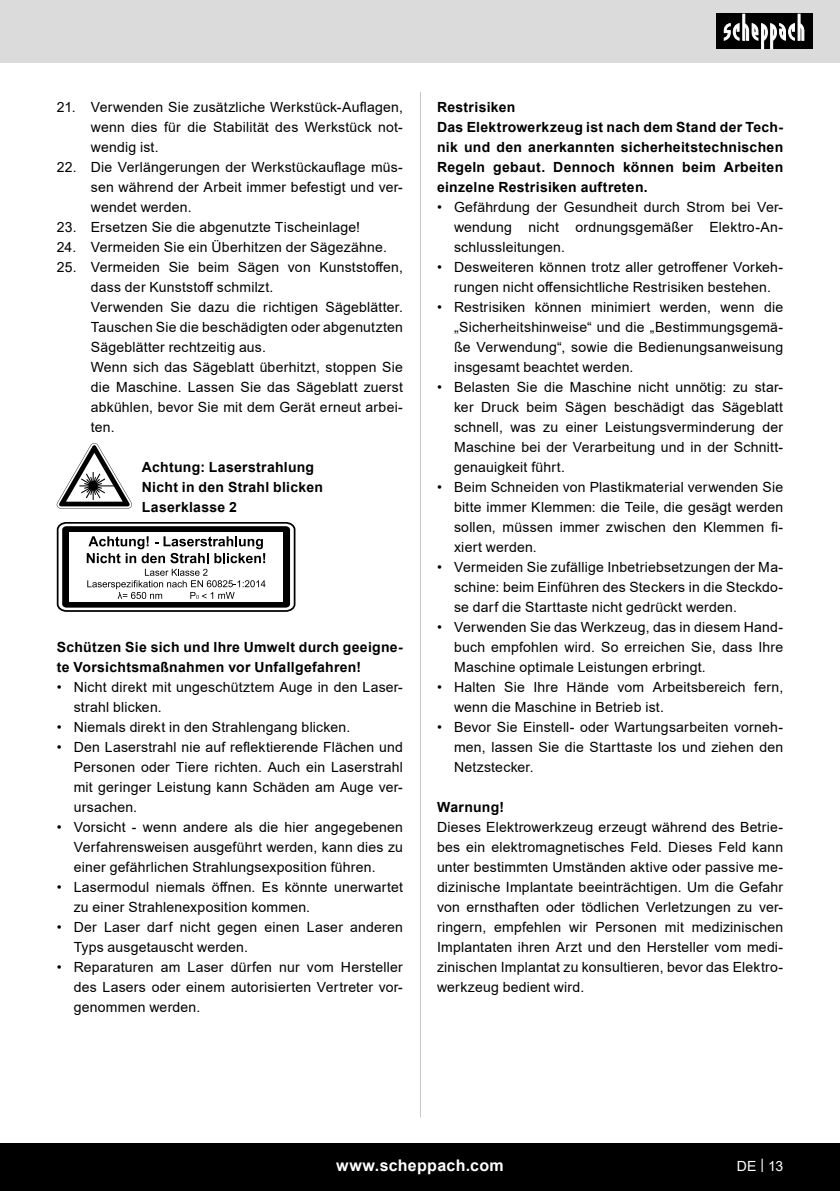
<style>
.page{position:relative;width:840px;height:1191px;background:#fff}
.page>*{position:absolute;margin:0;border:0;box-sizing:border-box;transform-origin:0 0}
.t1{font:700 16px "Arial";letter-spacing:.02em;color:#fff}
.t2{font:14px/20px "Arial";letter-spacing:.015em;color:#000;text-align:justify}
.t3{font:700 14px/20px "Arial";letter-spacing:.02em;color:#000;text-align:justify}
.t4{font:14px "Arial";color:#fff}
</style>
<div class="page">
<div style="left:0;top:0;width:839px;height:63px;background:#dbdbdb"></div>
<div style="left:0;top:1143px;width:839px;height:48px;background:#000"></div>
<div style="left:716px;top:14px;width:96px;height:35px;background:#000"></div>
<svg style="left:723px;top:14px;width:81px;height:35px"></svg>
<hr style="left:420px;top:92px;width:1px;height:1025px;background:#c7c7c7">
<svg style="left:57px;top:443px;width:75px;height:65px"></svg>
<svg style="left:57px;top:522px;width:238px;height:89px"></svg>
<p class="t2" style="left:91px;top:97px;width:313px;text-indent:-34px">21. Verwenden Sie zusätzliche Werkstück-Auflagen, wenn dies für die Stabilität des Werkstück not&shy;wendig ist.</p>
<p class="t2" style="left:91px;top:157px;width:313px;text-indent:-34px">22. Die Verlängerungen der Werkstückauflage müs&shy;sen während der Arbeit immer befestigt und ver&shy;wendet werden.</p>
<p class="t2" style="left:57px;top:217px;width:305px">23. Ersetzen Sie die abgenutzte Tischeinlage!</p>
<p class="t2" style="left:57px;top:237px;width:331px">24. Vermeiden Sie ein Überhitzen der Sägezähne.</p>
<p class="t2" style="left:91px;top:257px;width:313px;text-indent:-34px">25. Vermeiden Sie beim Sägen von Kunststoffen, dass der Kunststoff schmilzt.</p>
<p class="t2" style="left:91px;top:297px;width:313px">Verwenden Sie dazu die richtigen Sägeblätter.<br>Tauschen Sie die beschädigten oder abgenutzten Sägeblätter rechtzeitig aus.</p>
<p class="t2" style="left:91px;top:357px;width:313px">Wenn sich das Sägeblatt überhitzt, stoppen Sie die Maschine. Lassen Sie das Sägeblatt zuerst abkühlen, bevor Sie mit dem Gerät erneut arbei&shy;ten.</p>
<p class="t3" style="left:142px;top:457px;width:174px">Achtung: Laserstrahlung</p>
<p class="t3" style="left:142px;top:477px;width:183px">Nicht in den Strahl blicken</p>
<p class="t3" style="left:142px;top:497px;width:97px">Laserklasse 2</p>
<p class="t3" style="left:57px;top:637px;width:347px">Schützen Sie sich und Ihre Umwelt durch geeigne&shy;te Vorsichtsmaßnahmen vor Unfallgefahren!</p>
<p class="t2" style="left:74px;top:677px;width:330px;text-indent:-17px">• Nicht direkt mit ungeschütztem Auge in den Laser&shy;strahl blicken.</p>
<p class="t2" style="left:57px;top:717px;width:295px">• Niemals direkt in den Strahlengang blicken.</p>
<p class="t2" style="left:74px;top:737px;width:330px;text-indent:-17px">• Den Laserstrahl nie auf reflektierende Flächen und Personen oder Tiere richten. Auch ein Laserstrahl mit geringer Leistung kann Schäden am Auge ver&shy;ursachen.</p>
<p class="t2" style="left:74px;top:817px;width:330px;text-indent:-17px">• Vorsicht - wenn andere als die hier angegebenen Verfahrensweisen ausgeführt werden, kann dies zu einer gefährlichen Strahlungsexposition führen.</p>
<p class="t2" style="left:74px;top:877px;width:330px;text-indent:-17px">• Lasermodul niemals öffnen. Es könnte unerwartet zu einer Strahlenexposition kommen.</p>
<p class="t2" style="left:74px;top:917px;width:330px;text-indent:-17px">• Der Laser darf nicht gegen einen Laser anderen<br>Typs ausgetauscht werden.</p>
<p class="t2" style="left:74px;top:957px;width:330px;text-indent:-17px">• Reparaturen am Laser dürfen nur vom Hersteller des Lasers oder einem autorisierten Vertreter vor&shy;genommen werden.</p>
<p class="t3" style="left:437px;top:97px;width:80px">Restrisiken</p>
<p class="t3" style="left:437px;top:117px;width:347px">Das Elektrowerkzeug ist nach dem Stand der Tech&shy;nik und den anerkannten sicherheitstechnischen Regeln gebaut. Dennoch können beim Arbeiten einzelne Restrisiken auftreten.</p>
<p class="t2" style="left:454px;top:197px;width:330px;text-indent:-17px">• Gefährdung der Gesundheit durch Strom bei Ver&shy;wendung nicht ordnungsgemäßer Elektro-An&shy;schlussleitungen.</p>
<p class="t2" style="left:437px;top:257px;width:347px;text-align:center">• Desweiteren können trotz aller getroffener Vorkeh&shy;rungen nicht offensichtliche Restrisiken bestehen.</p>
<p class="t2" style="left:454px;top:297px;width:330px;text-indent:-17px">• Restrisiken können minimiert werden, wenn die „Sicherheitshinweise“ und die „Bestimmungsgemä&shy;ße Verwendung“, sowie die Bedienungsanweisung insgesamt beachtet werden.</p>
<p class="t2" style="left:454px;top:377px;width:330px;text-indent:-17px">• Belasten Sie die Maschine nicht unnötig: zu star&shy;ker Druck beim Sägen beschädigt das Sägeblatt schnell, was zu einer Leistungsverminderung der Maschine bei der Verarbeitung und in der Schnitt&shy;genauigkeit führt.</p>
<p class="t2" style="left:454px;top:477px;width:330px;text-indent:-17px">• Beim Schneiden von Plastikmaterial verwenden Sie bitte immer Klemmen: die Teile, die gesägt werden sollen, müssen immer zwischen den Klemmen fi&shy;xiert werden.</p>
<p class="t2" style="left:454px;top:557px;width:330px;text-indent:-17px">• Vermeiden Sie zufällige Inbetriebsetzungen der Ma&shy;schine: beim Einführen des Steckers in die Steckdo&shy;se darf die Starttaste nicht gedrückt werden.</p>
<p class="t2" style="left:454px;top:617px;width:330px;text-indent:-17px">• Verwenden Sie das Werkzeug, das in diesem Hand&shy;buch empfohlen wird. So erreichen Sie, dass Ihre Maschine optimale Leistungen erbringt.</p>
<p class="t2" style="left:454px;top:677px;width:330px;text-indent:-17px">• Halten Sie Ihre Hände vom Arbeitsbereich fern, wenn die Maschine in Betrieb ist.</p>
<p class="t2" style="left:454px;top:717px;width:330px;text-indent:-17px">• Bevor Sie Einstell- oder Wartungsarbeiten vorneh&shy;men, lassen Sie die Starttaste los und ziehen den Netzstecker.</p>
<p class="t3" style="left:437px;top:797px;width:69px">Warnung!</p>
<p class="t2" style="left:437px;top:817px;width:347px">Dieses Elektrowerkzeug erzeugt während des Betrie&shy;bes ein elektromagnetisches Feld. Dieses Feld kann unter bestimmten Umständen aktive oder passive me&shy;dizinische Implantate beeinträchtigen. Um die Gefahr von ernsthaften oder tödlichen Verletzungen zu ver&shy;ringern, empfehlen wir Personen mit medizinischen Implantaten ihren Arzt und den Hersteller vom medi&shy;zinischen Implantat zu konsultieren, bevor das Elektro&shy;werkzeug bedient wird.</p>
<p class="t1" style="left:336px;top:1154px;width:169px">www.scheppach.com</p>
<p class="t4" style="left:736px;top:1156px;width:48px">DE | 13</p>
</div>
